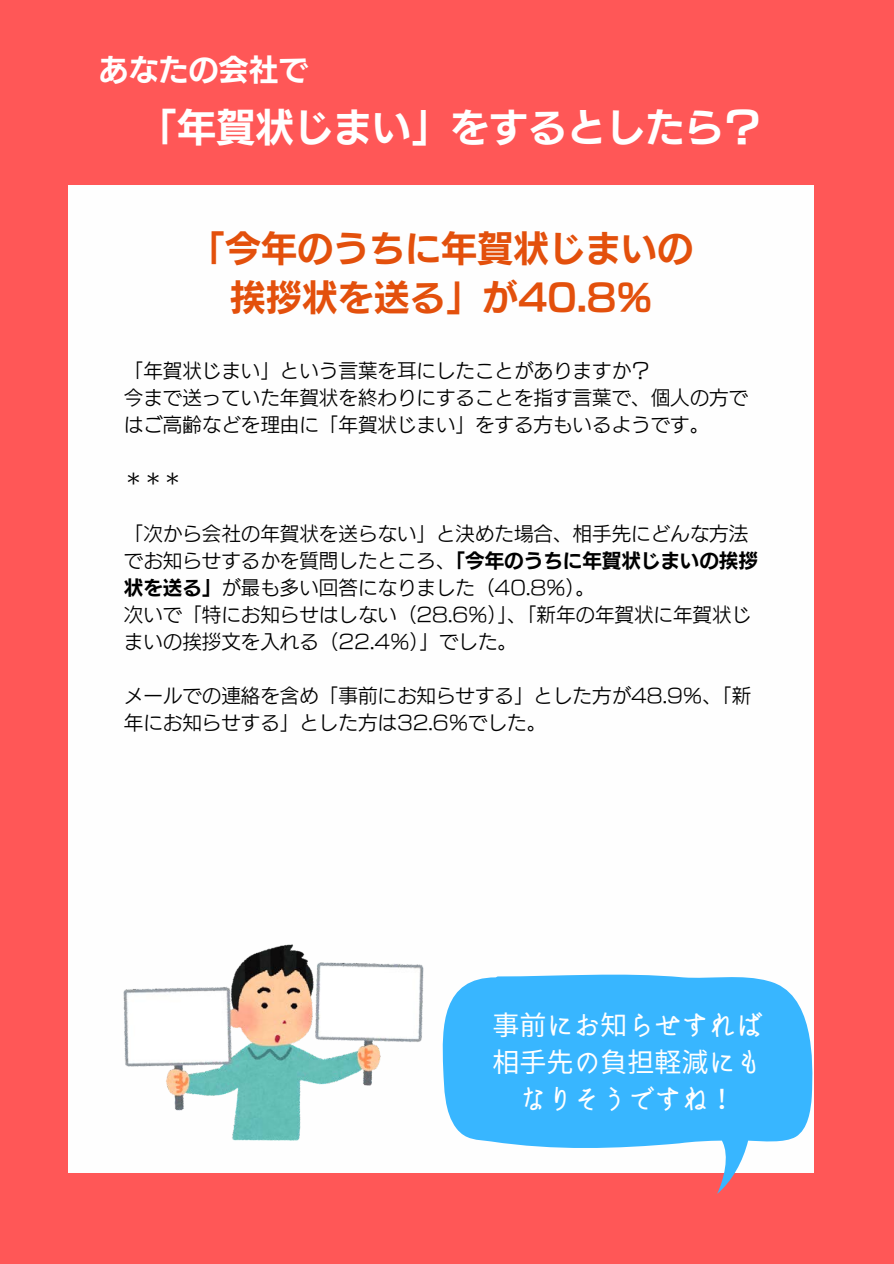
<style>
.page{position:relative;width:894px;height:1264px;background:#fff}
.page>*{position:absolute;margin:0;border:0;box-sizing:border-box;transform-origin:0 0}
.t1{font:39px "New Rodin Pro N B";color:#fff}
.t2{font:36px/49.5px "New Rodin Pro N B";color:#e3500c;text-align:center}
.t3{font:30px "New Rodin Pro N B";color:#fff}
.t4{font:27px/37.2px "irohakaku C";color:#fff;text-align:center}
.t5{font:19.5px/27px "Canva New Rodin Pro N M";color:#000}
.s1{font-family:"New Rodin Pro N B"}
</style>
<div class="page">
<div style="left:0;top:0;width:893px;height:1263px;background:#ff5757"></div>
<div style="left:68px;top:186px;width:745px;height:986px;background:#fefefe"></div>
<svg style="left:441px;top:974px;width:372px;height:219px;fill:#38b6ff"></svg>
<img style="left:124px;top:944px;width:299px;height:196px">
<p class="t3" style="left:98px;top:55px;width:211px">あなたの会社で</p>
<h1 class="t1" style="left:138px;top:108px;width:625px">「年賀状じまい」をするとしたら？</h1>
<p class="t2" style="left:189px;top:223px;width:505px">「今年のうちに年賀状じまいの挨拶状を送る」が40.8％</p>
<h1 class="t5" style="left:124px;top:357px;width:528px">「年賀状じまい」という言葉を耳にしたことがありますか？</h1>
<p class="t5" style="left:124px;top:384px;width:625px">今まで送っていた年賀状を終わりにすることを指す言葉で、個人の方ではご高齢などを理由に「年賀状じまい」をする方もいるようです。</p>
<p class="t5" style="left:124px;top:465px;width:60px">＊＊＊</p>
<p class="t5" style="left:124px;top:519px;width:635px">「次から会社の年賀状を送らない」と決めた場合、相手先にどんな方法でお知らせするかを質問したところ、<span class="s1">「今年のうちに年賀状じまいの挨拶状を送る」</span>が最も多い回答になりました（40.8％）。</p>
<p class="t5" style="left:124px;top:600px;width:628px">次いで「特にお知らせはしない（28.6％）」、「新年の年賀状に年賀状じまいの挨拶文を入れる（22.4％）」でした。</p>
<p class="t5" style="left:124px;top:681px;width:628px">メールでの連絡を含め「事前にお知らせする」とした方が48.9％、「新年にお知らせする」とした方は32.6％でした。</p>
<p class="t4" style="left:492px;top:1005px;width:271px">事前にお知らせすれば相手先の負担軽減にもなりそうですね！</p>
</div>
